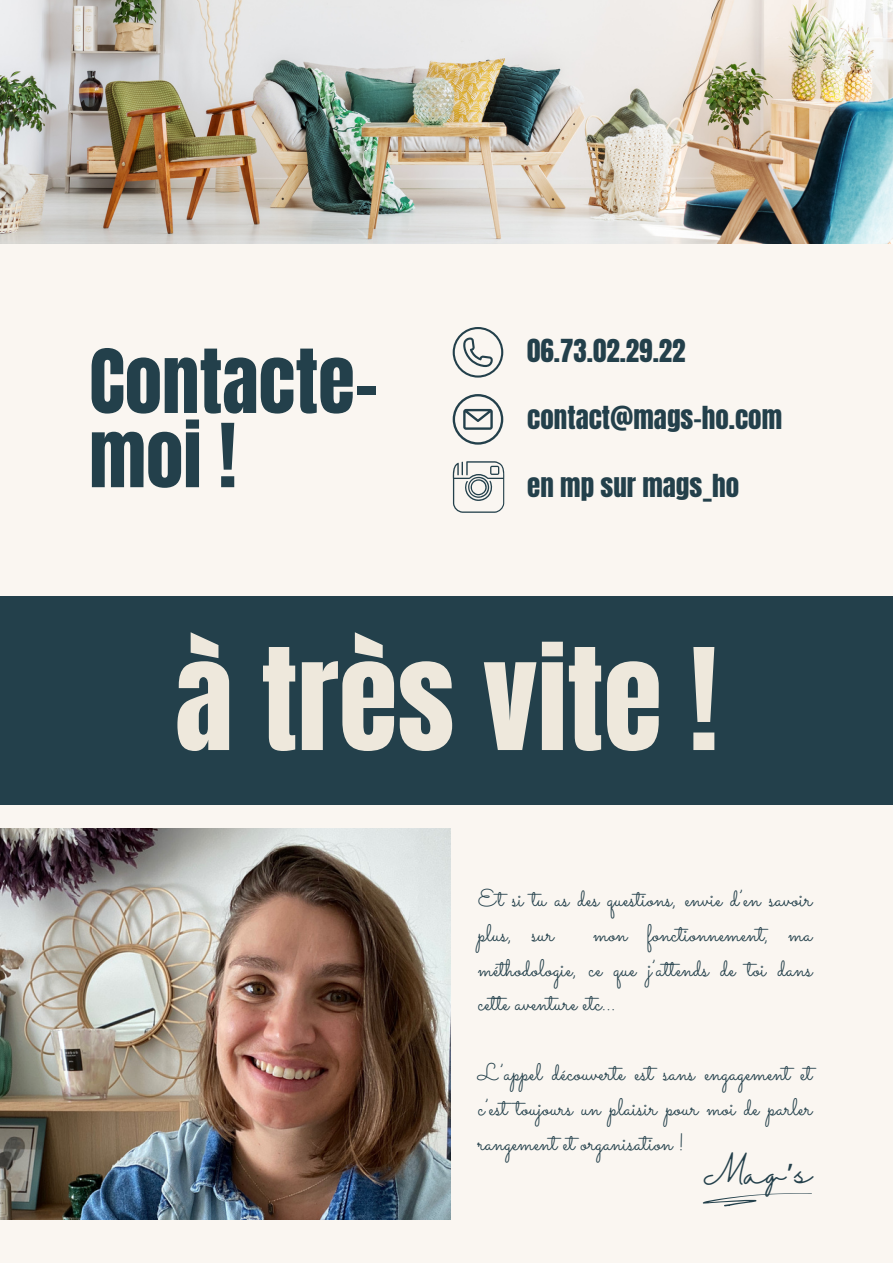
<style>
.page{position:relative;width:893px;height:1264px;background:#fff}
.page>*{position:absolute;margin:0;border:0;box-sizing:border-box;transform-origin:0 0}
.t1{font:119.85px "Anton";color:#eee8dc}
.t2{font:75px/74.2px "Anton";color:#23404b}
.t3{font:27.6px "Halimun";color:#23404b}
.t4{font:27px "Anton";color:#23404b}
.t5{font:24px/34.8px "Sacramento";letter-spacing:.01em;color:#23404b;text-align:justify}
.s1{font-family:"Noto Sans Gurmukhi"}
</style>
<div class="page">
<div style="left:0;top:0;width:892px;height:1262px;background:#faf6f1"></div>
<div style="left:0;top:596px;width:892px;height:209px;background:#23404b"></div>
<img style="left:0;top:829px;width:450px;height:390px">
<svg style="left:452px;top:327px;width:51px;height:50px"></svg>
<svg style="left:452px;top:394px;width:51px;height:50px"></svg>
<svg style="left:452px;top:461px;width:52px;height:52px"></svg>
<svg style="left:702px;top:1193px;width:109px;height:13px"></svg>
<img style="left:0;top:0;width:892px;height:243px">
<p class="t2" style="left:89px;top:345px;width:290px">Contacte&shy;moi !</p>
<p class="t4" style="left:527px;top:331px;width:160px">06.73.02.29.22</p>
<p class="t4" style="left:527px;top:398px;width:256px">contact@mags-ho.com</p>
<p class="t4" style="left:527px;top:466px;width:213px">en mp sur mags_ho</p>
<p class="t1" style="left:175px;top:613px;width:544px">à très vite !</p>
<p class="t5" style="left:478px;top:880px;width:336px">Et si tu as des questions, envie d’en savoir plus, sur</p>
<p class="t5" style="left:478px;top:915px;width:336px;text-indent:115px">mon fonctionnement, ma méthodologie, ce que j’at ends de toi dans cet e aventure etc...</p>
<p class="t5" style="left:478px;top:1054px;width:336px">L’appel découverte est sans engagement et c’est toujours un plaisir pour moi de parler rangement et organisation !</p>
<p class="t3" style="left:702px;top:1158px;width:111px">Mag<span class="s1">’</span>s</p>
</div>
